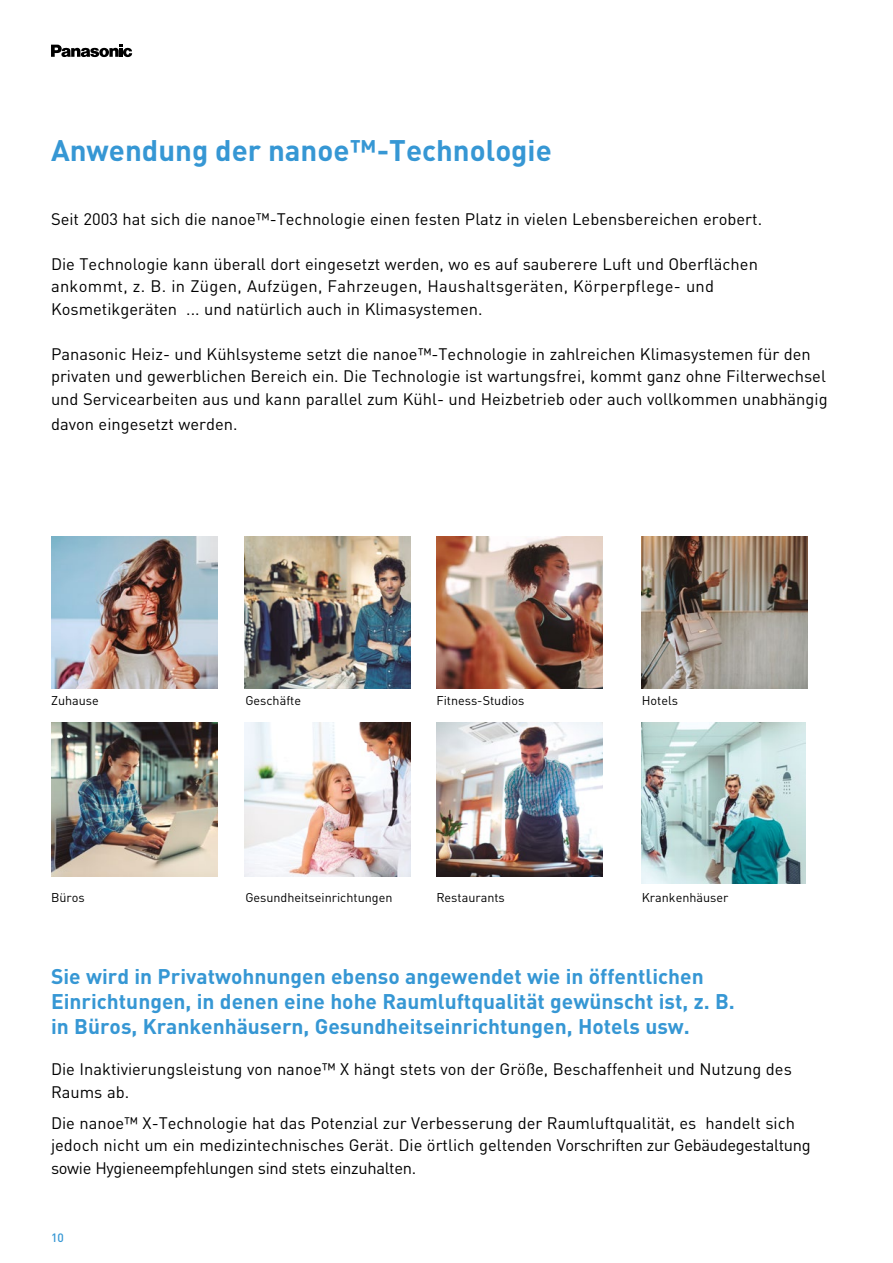
<style>
.page{position:relative;width:893px;height:1263px;background:#fff}
.page>*{position:absolute;margin:0;border:0;box-sizing:border-box;transform-origin:0 0}
.t1{font:700 29.4px "DIN";color:#3697d4}
.t2{font:700 21px/25.2px "DIN";color:#3697d4}
.t3{font:16.5px/22.5px "DIN";color:#000}
.t4{font:12.6px "DIN";color:#000}
.t5{font:500 12px "DIN";color:#3697d4}
</style>
<div class="page">
<svg style="left:51px;top:45px;width:81px;height:12px"></svg>
<img style="left:51px;top:536px;width:166px;height:152px">
<img style="left:51px;top:722px;width:166px;height:155px">
<img style="left:436px;top:536px;width:167px;height:152px">
<img style="left:436px;top:722px;width:167px;height:155px">
<img style="left:245px;top:722px;width:166px;height:155px">
<img style="left:245px;top:536px;width:166px;height:152px">
<img style="left:642px;top:536px;width:166px;height:152px">
<img style="left:642px;top:722px;width:163px;height:162px">
<h1 class="t1" style="left:51px;top:131px;width:502px">Anwendung der nanoe™-Technologie</h1>
<p class="t3" style="left:51px;top:207px;width:713px">Seit 2003 hat sich die nanoe™-Technologie einen festen Platz in vielen Lebensbereichen erobert.</p>
<p class="t3" style="left:51px;top:252px;width:708px">Die Technologie kann überall dort eingesetzt werden, wo es auf sauberere Luft und Oberflächen ankommt, z. B. in Zügen, Aufzügen, Fahrzeugen, Haushaltsgeräten, Körperpflege- und<br>Kosmetikgeräten ... und natürlich auch in Klimasystemen.</p>
<p class="t3" style="left:51px;top:342px;width:778px">Panasonic Heiz- und Kühlsysteme setzt die nanoe™-Technologie in zahlreichen Klimasystemen für den privaten und gewerblichen Bereich ein. Die Technologie ist wartungsfrei, kommt ganz ohne Filterwechsel und Servicearbeiten aus und kann parallel zum Kühl- und Heizbetrieb oder auch vollkommen unabhängig</p>
<p class="t3" style="left:51px;top:413px;width:188px">davon eingesetzt werden.</p>
<p class="t4" style="left:51px;top:692px;width:49px">Zuhause</p>
<p class="t4" style="left:51px;top:889px;width:35px">Büros</p>
<p class="t4" style="left:245px;top:692px;width:57px">Geschäfte</p>
<p class="t4" style="left:436px;top:692px;width:89px">Fitness-Studios</p>
<p class="t4" style="left:245px;top:889px;width:149px">Gesundheitseinrichtungen</p>
<p class="t4" style="left:436px;top:889px;width:70px">Restaurants</p>
<p class="t4" style="left:642px;top:692px;width:38px">Hotels</p>
<p class="t4" style="left:642px;top:889px;width:88px">Krankenhäuser</p>
<p class="t2" style="left:51px;top:962px;width:685px">Sie wird in Privatwohnungen ebenso angewendet wie in öffentlichen<br>Einrichtungen, in denen eine hohe Raumluftqualität gewünscht ist, z. B. in Büros, Krankenhäusern, Gesundheitseinrichtungen, Hotels usw.</p>
<p class="t3" style="left:51px;top:1058px;width:742px">Die Inaktivierungsleistung von nanoe™ X hängt stets von der Größe, Beschaffenheit und Nutzung des<br>Raums ab.</p>
<p class="t3" style="left:51px;top:1111px;width:761px">Die nanoe™ X-Technologie hat das Potenzial zur Verbesserung der Raumluftqualität, es handelt sich jedoch nicht um ein medizintechnisches Gerät. Die örtlich geltenden Vorschriften zur Gebäudegestaltung sowie Hygieneempfehlungen sind stets einzuhalten.</p>
<p class="t5" style="left:51px;top:1230px;width:14px">10</p>
</div>
